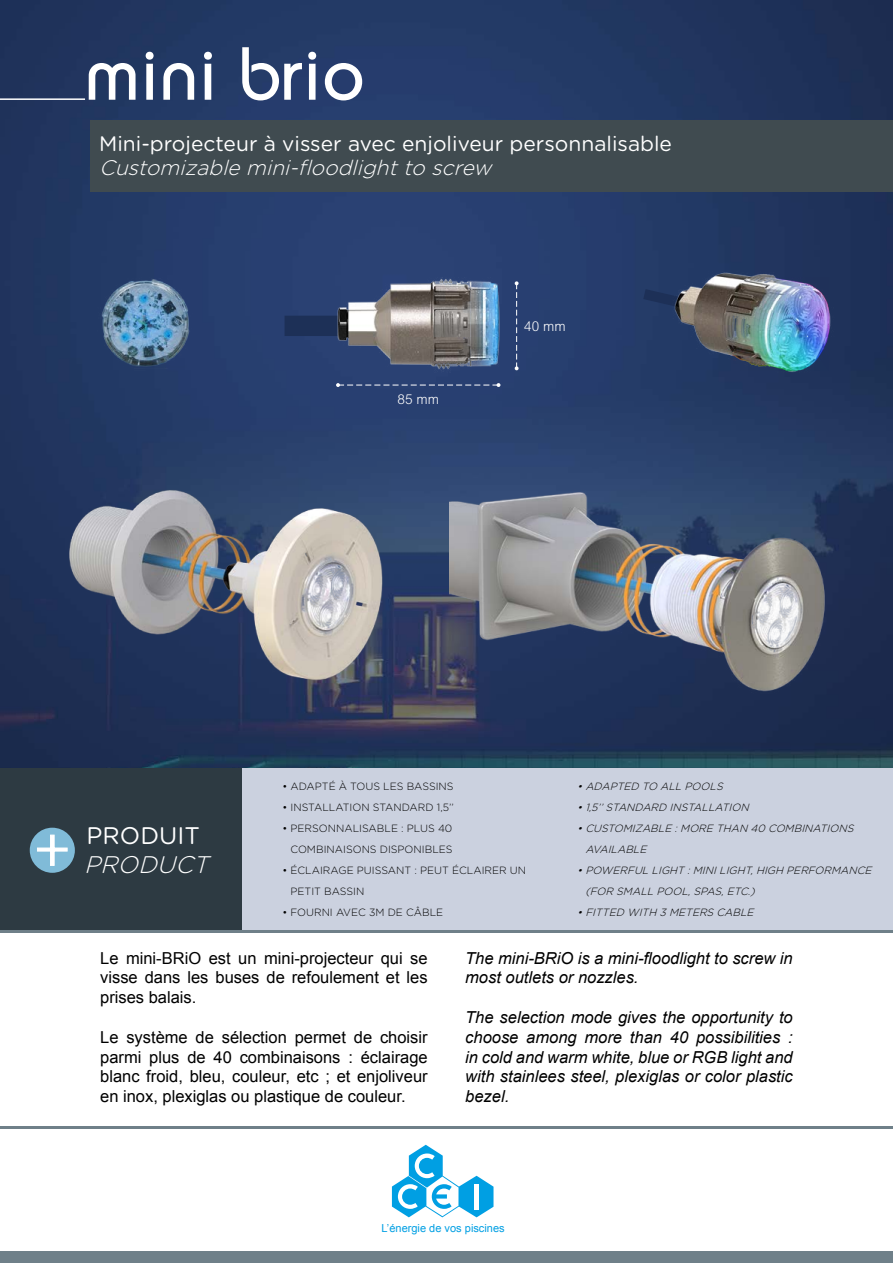
<style>
.page{position:relative;width:893px;height:1263px;background:#fff}
.page>*{position:absolute;margin:0;border:0;box-sizing:border-box;transform-origin:0 0}
.t1{font:500 75px "ITC Bauhaus";color:#fff}
.t2{font:24px "Gotham Rounded";color:#fff}
.t3{font:italic 300 24px "Gotham Rounded";color:#fff}
.t4{font:21px "Gotham Rounded";color:#fff}
.t5{font:italic 300 21px "Gotham Rounded";color:#fff}
.t6{font:16.5px/19.8px "Arial";color:#000;text-align:justify}
.t7{font:italic 16.5px/19.8px "Arial";color:#000}
.t8{font:300 13.5px "Arial MT Std";color:#fff}
.t9{font:11.1px "Arial";color:#009fe3}
.t10{font:italic 300 10.5px/21px "Gotham Rounded";color:#000}
.t11{font:300 10.5px/21px "Gotham Rounded";color:#000;text-align:right}
</style>
<div class="page">
<img style="left:0;top:0;width:893px;height:768px">
<div style="left:90px;top:120px;width:803px;height:72px;background:#404b50"></div>
<svg style="left:391px;top:1144px;width:103px;height:74px"></svg>
<div style="left:0;top:768px;width:893px;height:162px;background:#cbd1df"></div>
<div style="left:0;top:768px;width:242px;height:162px;background:#2d3a42"></div>
<div style="left:30px;top:828px;width:45px;height:45px;background:#80bbd8;border-radius:50%"></div>
<svg style="left:37px;top:834px;width:31px;height:32px"></svg>
<hr style="left:0;top:1126px;width:893px;height:3px;background:#6f8089">
<hr style="left:0;top:930px;width:893px;height:2px;background:#6f8089">
<div style="left:0;top:1251px;width:893px;height:12px;background:#6f8089"></div>
<hr style="left:0;top:98px;width:85px;height:2px;background:#fff">
<img style="left:63px;top:445px;width:327px;height:257px">
<img style="left:450px;top:465px;width:375px;height:254px">
<div style="left:285px;top:316px;width:62px;height:20px;background:#1d3057"></div>
<svg style="left:632px;top:282px;width:32px;height:35px"></svg>
<img style="left:57px;top:255px;width:181px;height:128px">
<img style="left:664px;top:255px;width:181px;height:128px">
<img style="left:327px;top:255px;width:181px;height:128px">
<svg style="left:515px;top:281px;width:4px;height:89px"></svg>
<svg style="left:336px;top:383px;width:164px;height:4px"></svg>
<h1 class="t1" style="left:85px;top:29px;width:281px">mini brio</h1>
<p class="t4" style="left:99px;top:129px;width:574px">Mini-projecteur à visser avec enjoliveur personnalisable</p>
<p class="t5" style="left:99px;top:153px;width:400px">Customizablemini-floodlightto screw</p>
<p class="t8" style="left:398px;top:391px;width:43px">85 mm</p>
<p class="t8" style="left:524px;top:318px;width:43px">40 mm</p>
<h2 class="t2" style="left:87px;top:819px;width:115px">PRODUIT</h2>
<h2 class="t3" style="left:84px;top:848px;width:134px">PRODUCT</h2>
<p class="t11" style="left:282px;top:775px;width:173px">• ADAPTÉ À TOUS LES BASSINS</p>
<p class="t11" style="left:282px;top:796px;width:173px">• INSTALLATION STANDARD 1,5’’</p>
<p class="t11" style="left:282px;top:817px;width:172px">• PERSONNALISABLE : PLUS 40<br>COMBINAISONS DISPONIBLES</p>
<p class="t11" style="left:290px;top:859px;width:237px;text-align:left;text-indent:-8px">• ÉCLAIRAGE PUISSANT : PEUT ÉCLAIRER UN<br>PETIT BASSIN</p>
<p class="t11" style="left:282px;top:901px;width:162px">• FOURNI AVEC 3M DE CÂBLE</p>
<p class="t10" style="left:577px;top:775px;width:150px">•ADAPTED TO ALLPOOLS</p>
<p class="t10" style="left:577px;top:796px;width:176px">•1,5’’STANDARD INSTALLATION</p>
<p class="t10" style="left:585px;top:817px;width:273px;text-indent:-8px">•CUSTOMIZABLE :MORE THAN 40 COMBINATIONS<br>AVAILABLE</p>
<p class="t10" style="left:585px;top:859px;width:291px;text-indent:-8px">•POWERFULLIGHT :MINILIGHT,HIGH PERFORMANCE (FOR SMALLPOOL,SPAS,ETC.)</p>
<p class="t10" style="left:577px;top:901px;width:181px">•FITTED WITH 3METERS CABLE</p>
<p class="t6" style="left:100px;top:948px;width:329px">Le mini-BRiO est un mini-projecteur qui se visse dans les buses de refoulement et les prises balais.</p>
<p class="t6" style="left:100px;top:1027px;width:329px">Le système de sélection permet de choisir parmi plus de 40 combinaisons : éclairage blanc froid, bleu, couleur, etc ; et enjoliveur en inox, plexiglas ou plastique de couleur.</p>
<p class="t7" style="left:465px;top:948px;width:329px">The mini-BRiO is a mini-floodlight to screw in most outlets or nozzles.</p>
<p class="t7" style="left:465px;top:1007px;width:329px;text-align:justify">The selection mode gives the opportunity to choose among more than 40 possibilities : in cold and warm white, blue or RGB light and with stainlees steel, plexiglas or color plastic bezel.</p>
<p class="t9" style="left:381px;top:1221px;width:125px">L’énergie de vos piscines</p>
</div>
